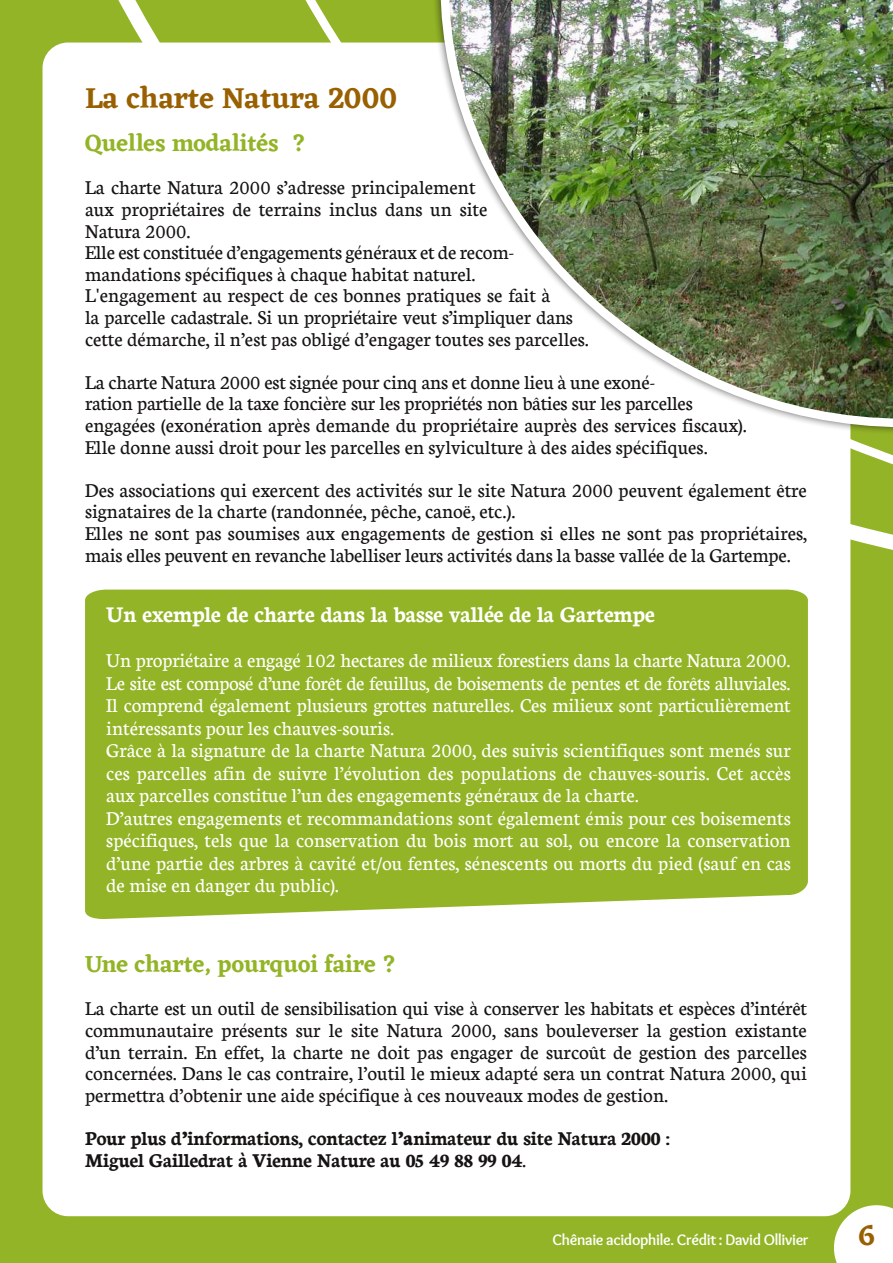
<style>
.page{position:relative;width:893px;height:1263px;background:#93b426}
.page>*{position:absolute;margin:0;border:0;box-sizing:border-box;transform-origin:0 0}
.t1{font:600 30px "Eczar";color:#986000}
.t2{font:700 24px "Neuton";color:#fff}
.t3{font:600 24px "Eczar";letter-spacing:-.005em;color:#93b426}
.t4{font:21px/21.6px "Neuton";color:#161413}
.t5{font:21px/22.5px "Neuton";color:#fff}
.t6{font:700 21px/21.6px "Neuton";color:#161413}
.t7{font:700 15.75px "Overlock";letter-spacing:-.02em;color:#fff}
.s1{font-weight:800}
.s2{font-weight:400}
</style>
<div class="page">
<svg style="left:56px;top:0;width:837px;height:578px;background:#9ebc3d"></svg>
<div style="left:0;top:1235px;width:58px;height:28px;background:#93b426"></div>
<div style="left:43px;top:43px;width:807px;height:1173px;background:#fff;border-radius:26px"></div>
<svg style="left:834px;top:1205px;width:59px;height:58px"></svg>
<img style="left:432px;top:0;width:461px;height:436px">
<img style="left:436px;top:0;width:457px;height:423px">
<div style="left:85px;top:590px;width:723px;height:329px;background:#93b426"></div>
<h1 class="t1" style="left:85px;top:80px;width:313px">La charte Natura 2000</h1>
<p class="t3" style="left:85px;top:129px;width:223px">Quelles modalités ?</p>
<p class="t4" style="left:85px;top:176px;width:505px">La charte Natura 2000 s’adresse principalement<br>aux propriétaires de terrains inclus dans un site<br>Natura 2000.<br>Elle est constituée d’engagements généraux et de recom&shy;mandations spécifiques à chaque habitat naturel.<br>L'engagement au respect de ces bonnes pratiques se fait à<br>la parcelle cadastrale. Si un propriétaire veut s’impliquer dans cette démarche, il n’est pas obligé d’engager toutes ses parcelles.</p>
<p class="t4" style="left:85px;top:370px;width:663px">La charte Natura 2000 est signée pour cinq ans et donne lieu à une exoné-<br>ration partielle de la taxe foncière sur les propriétés non bâties sur les parcelles engagées (exonération après demande du propriétaire auprès des services fiscaux).<br>Elle donne aussi droit pour les parcelles en sylviculture à des aides spécifiques.</p>
<p class="t4" style="left:85px;top:478px;width:723px">Des associations qui exercent des activités sur le site Natura 2000 peuvent également être signataires de la charte (randonnée, pêche, canoë, etc.).<br>Elles ne sont pas soumises aux engagements de gestion si elles ne sont pas propriétaires, mais elles peuvent en revanche labelliser leurs activités dans la basse vallée de la Gartempe.</p>
<p class="t2" style="left:106px;top:598px;width:550px">Un exemple de charte dans la basse vallée de la Gartempe</p>
<p class="t5" style="left:106px;top:648px;width:686px">Un propriétaire a engagé 102 hectares de milieux forestiers dans la charte Natura 2000.<br>Le site est composé d’une forêt de feuillus, de boisements de pentes et de forêts alluviales.<br>Il comprend également plusieurs grottes naturelles. Ces milieux sont particulièrement intéressants pour les chauves-souris.<br>Grâce à la signature de la charte Natura 2000, des suivis scientifiques sont menés sur ces parcelles afin de suivre l’évolution des populations de chauves-souris. Cet accès aux parcelles constitue l’un des engagements généraux de la charte.<br>D’autres engagements et recommandations sont également émis pour ces boisements spécifiques, tels que la conservation du bois mort au sol, ou encore la conservation d’une partie des arbres à cavité et/ou fentes, sénescents ou morts du pied (sauf en cas de mise en danger du public).</p>
<p class="t3" style="left:85px;top:950px;width:313px">Une charte, pourquoi faire ?</p>
<p class="t4" style="left:85px;top:997px;width:723px;text-align:justify">La charte est un outil de sensibilisation qui vise à conserver les habitats et espèces d’intérêt communautaire présents sur le site Natura 2000, sans bouleverser la gestion existante d’un terrain. En effet, la charte ne doit pas engager de surcoût de gestion des parcelles concernées. Dans le cas contraire, l’outil le mieux adapté sera un contrat Natura 2000, qui permettra d’obtenir une aide spécifique à ces nouveaux modes de gestion.</p>
<p class="t6" style="left:85px;top:1126px;width:586px">Pour plus d<span class="s1">’</span>informations, contactez l<span class="s1">’a</span>nimateur du site Natura 2000 :<br>Miguel Gailledrat à Vienne Nature au 05 49 88 99 04<span class="s2">.</span></p>
<p class="t7" style="left:553px;top:1230px;width:257px">Chênaie acidophile. Crédit : David Ollivier</p>
<h1 class="t1" style="left:858px;top:1216px;width:18px">6</h1>
</div>
